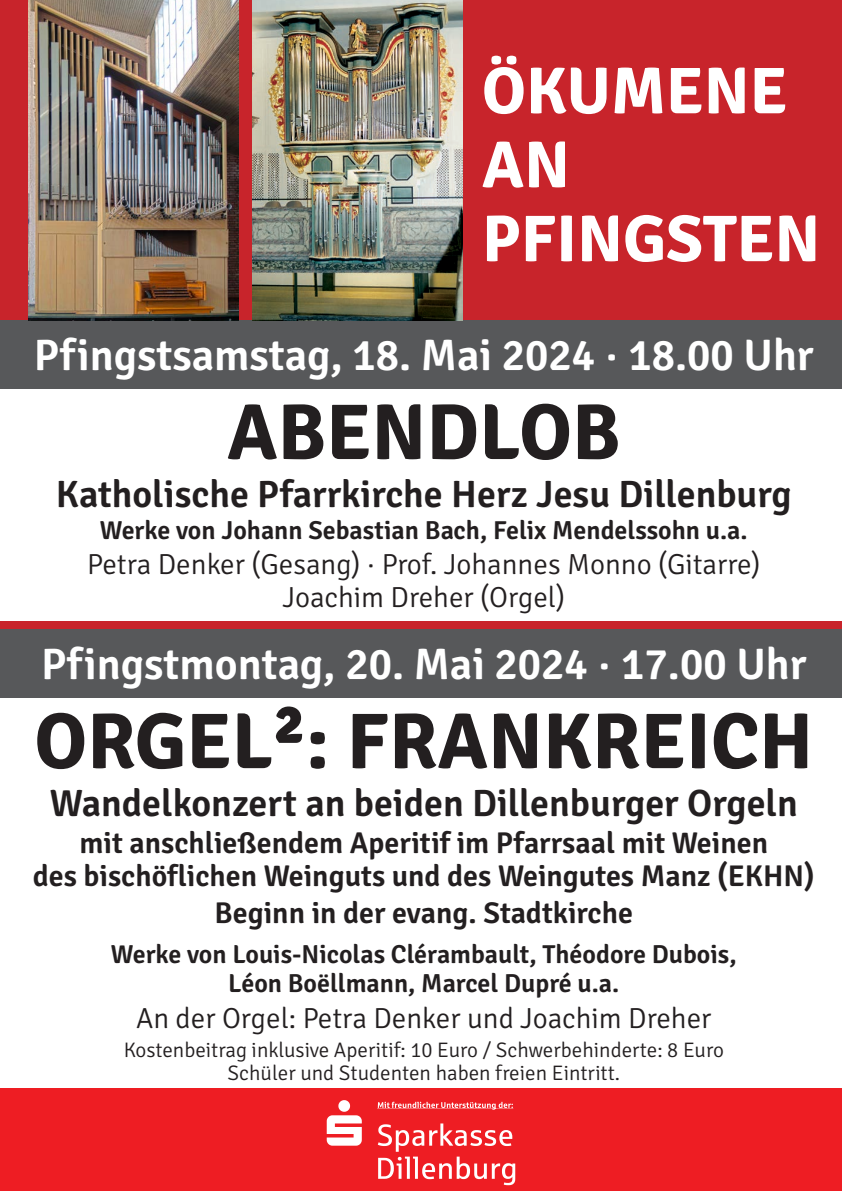
<style>
.page{position:relative;width:842px;height:1191px;background:#fff}
.page>*{position:absolute;margin:0;border:0;box-sizing:border-box;transform-origin:0 0}
.t1{font:700 79px "Signika";color:#231f20}
.t2{font:700 66px/73.9px "Signika";color:#fff}
.t3{font:600 44px "Signika";color:#fff}
.t4{font:600 38px "Signika";color:#231f20}
.t5{font:600 30px/33.6px "Signika";color:#231f20;text-align:center}
.t6{font:300 29px/32.5px "Signika";color:#231f20;text-align:center}
.t7{font:600 26px/29.1px "Signika";color:#231f20;text-align:center}
.t8{font:300 21px/23.5px "Signika";color:#231f20;text-align:center}
</style>
<div class="page">
<div style="left:0;top:0;width:842px;height:320px;background:#c8242b"></div>
<div style="left:0;top:621px;width:842px;height:8px;background:#c8242b"></div>
<div style="left:0;top:320px;width:842px;height:68px;background:#57585a"></div>
<div style="left:0;top:629px;width:842px;height:68px;background:#57585a"></div>
<img style="left:28px;top:0;width:210px;height:320px">
<img style="left:252px;top:0;width:210px;height:320px">
<div style="left:0;top:1089px;width:842px;height:102px;background:#ee1d23"></div>
<svg style="left:327px;top:1100px;width:188px;height:85px"></svg>
<h2 class="t2" style="left:482px;top:55px;width:340px">ÖKUMENE<br>AN<br>PFINGSTEN</h2>
<h3 class="t3" style="left:34px;top:330px;width:781px">Pfingstsamstag, 18. Mai 2024 · 18.00 Uhr</h3>
<h1 class="t1" style="left:227px;top:384px;width:395px">ABENDLOB</h1>
<h3 class="t4" style="left:56px;top:472px;width:737px">Katholische Pfarrkirche Herz Jesu Dillenburg</h3>
<p class="t7" style="left:100px;top:516px;width:649px">Werke von Johann Sebastian Bach, Felix Mendelssohn u.a.</p>
<p class="t6" style="left:87px;top:549px;width:675px">Petra Denker (Gesang) · Prof. Johannes Monno (Gitarre)<br>Joachim Dreher (Orgel)</p>
<h3 class="t3" style="left:41px;top:639px;width:767px">Pfingstmontag, 20. Mai 2024 · 17.00 Uhr</h3>
<h1 class="t1" style="left:34px;top:693px;width:780px">ORGEL²: FRANKREICH</h1>
<h3 class="t4" style="left:50px;top:781px;width:750px">Wandelkonzert an beiden Dillenburger Orgeln</h3>
<p class="t5" style="left:33px;top:826px;width:783px">mit anschließendem Aperitif im Pfarrsaal mit Weinen<br>des bischöflichen Weinguts und des Weingutes Manz (EKHN)</p>
<p class="t5" style="left:215px;top:896px;width:420px">Beginn in der evang. Stadtkirche</p>
<p class="t7" style="left:111px;top:940px;width:627px">Werke von Louis-Nicolas Clérambault, Théodore Dubois,<br>Léon Boëllmann, Marcel Dupré u.a.</p>
<p class="t6" style="left:136px;top:1002px;width:577px">An der Orgel: Petra Denker und Joachim Dreher</p>
<p class="t8" style="left:124px;top:1038px;width:602px">Kostenbeitrag inklusive Aperitif: 10 Euro / Schwerbehinderte: 8 Euro<br>Schüler und Studenten haben freien Eintritt.</p>
</div>
